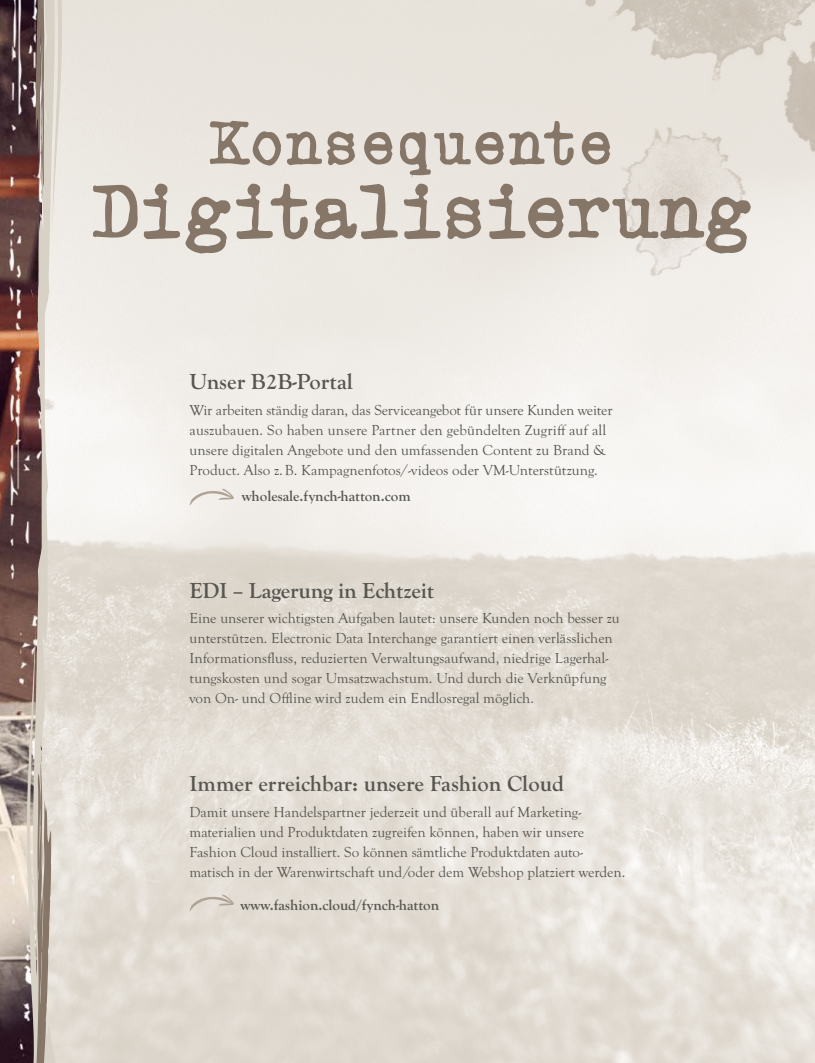
<style>
.page{position:relative;width:815px;height:1063px;background:#fff}
.page>*{position:absolute;margin:0;border:0;box-sizing:border-box;transform-origin:0 0}
.t1{font:77.25px "Powderfinger Type";letter-spacing:-.02em;color:#857668}
.t2{font:61.88px "Powderfinger Type";color:#857668}
.t3{font:700 22.5px "Goudy Old Sty";color:#56554f}
.t4{font:15px/20px "Goudy Old Sty";color:#56554f}
.t5{font:700 15px "Goudy Old Sty";color:#56554f}
</style>
<div class="page">
<img style="left:58px;top:0;width:757px;height:1063px">
<img style="left:0;top:0;width:25px;height:1063px">
<img style="left:517px;top:0;width:298px;height:287px">
<svg style="left:17px;top:207px;width:41px;height:856px;background:#a99790"></svg>
<svg style="left:25px;top:0;width:48px;height:656px"></svg>
<svg style="left:31px;top:759px;width:20px;height:304px;background:#b2a79c"></svg>
<svg style="left:187px;top:895px;width:47px;height:20px"></svg>
<svg style="left:187px;top:489px;width:47px;height:20px"></svg>
<h2 class="t2" style="left:211px;top:104px;width:405px">Konsequente</h2>
<h1 class="t1" style="left:92px;top:163px;width:661px">Digitalisierung</h1>
<h3 class="t3" style="left:190px;top:369px;width:165px">Unser B2B-Portal</h3>
<p class="t4" style="left:190px;top:400px;width:424px">Wir arbeiten ständig daran, das Serviceangebot für unsere Kunden weiter auszubauen. So haben unsere Partner den gebündelten Zugriff auf all unsere digitalen Angebote und den umfassenden Content zu Brand &amp; Product. Also z.B. Kampagnenfotos/-videos oder VM-Unterstützung.</p>
<p class="t5" style="left:242px;top:488px;width:170px">wholesale.fynch-hatton.com</p>
<h3 class="t3" style="left:190px;top:578px;width:246px">EDI – Lagerung in Echtzeit</h3>
<p class="t4" style="left:190px;top:609px;width:432px">Eine unserer wichtigsten Aufgaben lautet: unsere Kunden noch besser zu unterstützen. Electronic Data Interchange garantiert einen verlässlichen Informationsfluss, reduzierten Verwaltungsaufwand, niedrige Lagerhal&shy;tungskosten und sogar Umsatzwachstum. Und durch die Verknüpfung von On- und Offline wird zudem ein Endlosregal möglich.</p>
<h3 class="t3" style="left:190px;top:771px;width:376px">Immer erreichbar: unsere Fashion Cloud</h3>
<p class="t4" style="left:190px;top:802px;width:437px">Damit unsere Handelspartner jederzeit und überall auf Marketing&shy;materialien und Produktdaten zugreifen können, haben wir unsere Fashion Cloud installiert. So können sämtliche Produktdaten auto&shy;matisch in der Warenwirtschaft und/oder dem Webshop platziert werden.</p>
<p class="t5" style="left:241px;top:896px;width:200px">www.fashion.cloud/fynch-hatton</p>
</div>
